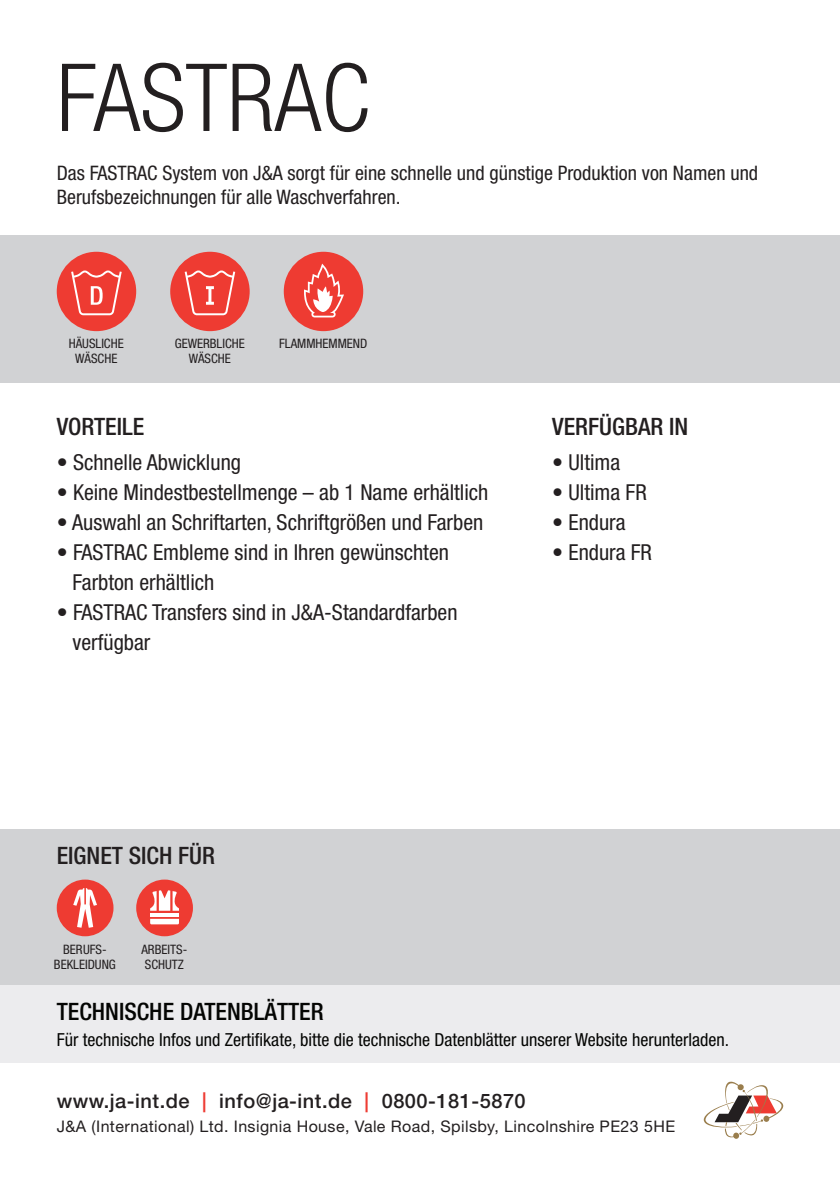
<style>
.page{position:relative;width:840px;height:1191px;background:#fff}
.page>*{position:absolute;margin:0;border:0;box-sizing:border-box;transform-origin:0 0}
.t1{font:300 condensed 94px "Helvetica Neue";color:#231f20}
.t2{font:500 condensed 24px "Helvetica Neue";color:#231f20}
.t3{font:500 condensed 24px "Helvetica Neue";color:#040503}
.t4{font:condensed 22px/30px "Helvetica Neue";color:#231f20}
.t5{font:condensed 20px/24px "Helvetica Neue";color:#231f20}
.t6{font:500 20px "Helvetica Neue";letter-spacing:.025em;color:#231f20}
.t7{font:condensed 18px "Helvetica Neue";color:#040503}
.t8{font:16px "Helvetica Neue";letter-spacing:.025em;color:#231f20}
.t9{font:condensed 13px/15px "Helvetica Neue";color:#231f20;text-align:center}
.s1{color:#ee3b32}
</style>
<div class="page">
<div style="left:0;top:235px;width:839px;height:148px;background:#d1d2d4"></div>
<div style="left:0;top:829px;width:839px;height:156px;background:#d1d2d4"></div>
<svg style="left:703px;top:1081px;width:80px;height:58px"></svg>
<div style="left:0;top:985px;width:839px;height:77px;background:#ececee"></div>
<div style="left:57px;top:879px;width:56px;height:57px;background:#ee3b32;border-radius:50%"></div>
<svg style="left:73px;top:888px;width:24px;height:39px"></svg>
<div style="left:136px;top:879px;width:57px;height:57px;background:#ee3b32;border-radius:50%"></div>
<svg style="left:150px;top:919px;width:29px;height:5px"></svg>
<hr style="left:150px;top:913px;width:29px;height:3px;background:#fff">
<svg style="left:150px;top:890px;width:29px;height:20px"></svg>
<div style="left:170px;top:252px;width:79px;height:79px;background:#ee3b32;border-radius:50%"></div>
<svg style="left:184px;top:270px;width:51px;height:45px"></svg>
<div style="left:57px;top:252px;width:79px;height:79px;background:#ee3b32;border-radius:50%"></div>
<svg style="left:71px;top:270px;width:51px;height:45px"></svg>
<div style="left:283px;top:252px;width:80px;height:79px;background:#ee3b32;border-radius:50%"></div>
<svg style="left:304px;top:264px;width:40px;height:53px"></svg>
<h1 class="t1" style="left:57px;top:44px;width:315px">FASTRAC</h1>
<p class="t5" style="left:57px;top:160px;width:702px">Das FASTRAC System von J&amp;A sorgt für eine schnelle und günstige Produktion von Namen und<br>Berufsbezeichnungen für alle Waschverfahren.</p>
<p class="t9" style="left:69px;top:336px;width:56px">HÄUSLICHE<br>WÄSCHE</p>
<p class="t9" style="left:174px;top:336px;width:72px">GEWERBLICHE<br>WÄSCHE</p>
<p class="t9" style="left:279px;top:336px;width:90px">FLAMMHEMMEND</p>
<p class="t2" style="left:57px;top:412px;width:89px">VORTEILE</p>
<p class="t2" style="left:552px;top:412px;width:137px">VERFÜGBAR IN</p>
<p class="t4" style="left:57px;top:447px;width:186px">• Schnelle Abwicklung</p>
<p class="t4" style="left:57px;top:477px;width:433px">• Keine Mindestbestellmenge – ab 1 Name erhältlich</p>
<p class="t4" style="left:57px;top:507px;width:428px">• Auswahl an Schriftarten, Schriftgrößen und Farben</p>
<p class="t4" style="left:73px;top:537px;width:377px;text-indent:-16px">• FASTRAC Embleme sind in Ihren gewünschten<br>Farbton erhältlich</p>
<p class="t4" style="left:73px;top:597px;width:386px;text-indent:-16px">• FASTRAC Transfers sind in J&amp;A-Standardfarben verfügbar</p>
<p class="t4" style="left:552px;top:447px;width:70px">• Ultima</p>
<p class="t4" style="left:552px;top:477px;width:96px">• Ultima FR</p>
<p class="t4" style="left:552px;top:507px;width:75px">• Endura</p>
<p class="t4" style="left:552px;top:537px;width:101px">• Endura FR</p>
<p class="t2" style="left:57px;top:841px;width:160px">EIGNET SICH FÜR</p>
<p class="t9" style="left:54px;top:941px;width:63px">BERUFS-<br>BEKLEIDUNG</p>
<p class="t9" style="left:141px;top:941px;width:47px;text-align:left">ARBEITS-<br>SCHUTZ</p>
<p class="t3" style="left:57px;top:997px;width:268px">TECHNISCHE DATENBLÄTTER</p>
<p class="t7" style="left:57px;top:1029px;width:673px">Für technische Infos und Zertifikate, bitte die technische Datenblätter unserer Website herunterladen.</p>
<p class="t6" style="left:57px;top:1089px;width:470px">www.ja-int.de <span class="s1">|</span> info@ja-int.de <span class="s1">|</span> 0800-181-5870</p>
<p class="t8" style="left:57px;top:1117px;width:619px">J&amp;A (International) Ltd. Insignia House, Vale Road, Spilsby, Lincolnshire PE23 5HE</p>
</div>
